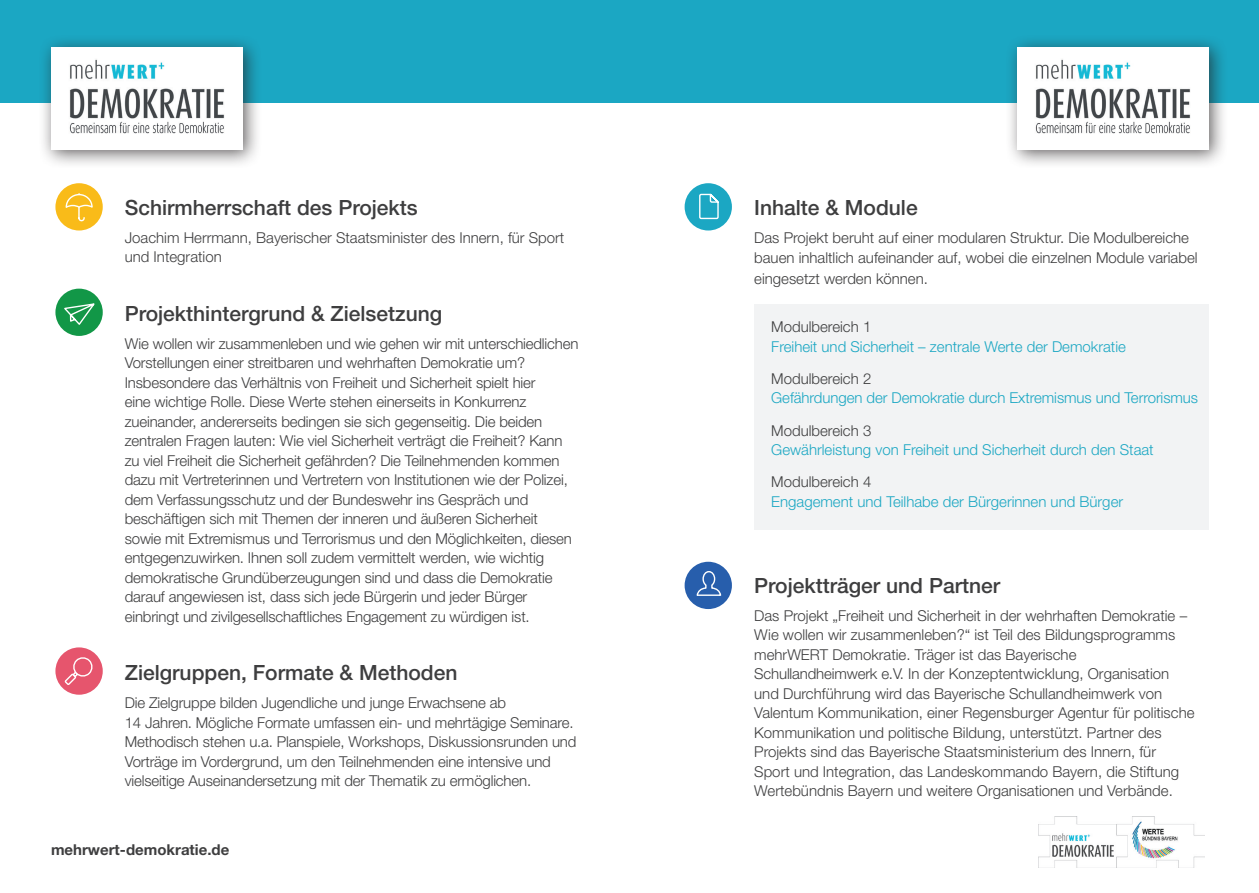
<style>
.page{position:relative;width:1259px;height:893px;background:#fff}
.page>*{position:absolute;margin:0;border:0;box-sizing:border-box;transform-origin:0 0}
.t1{font:500 21px "Helvetica Neue LT Pro";color:#3e3e3f}
.t2{font:300 15px/19.5px "Helvetica Neue LT Pro";letter-spacing:-.01em;color:#3e3e3f}
.t3{font:300 15px "Helvetica Neue LT Pro";color:#1ba7c3}
.t4{font:700 15px "Helvetica Neue LT Pro";color:#3e3e3f}
</style>
<div class="page">
<div style="left:0;top:0;width:1259px;height:102px;background:#1ba7c3"></div>
<div style="left:1005px;top:35px;width:223px;height:134px;background:#231f20;opacity:.7"></div>
<div style="left:1017px;top:47px;width:192px;height:102px;background:#fff"></div>
<img style="left:1035px;top:59px;width:156px;height:75px">
<div style="left:38px;top:35px;width:224px;height:134px;background:#231f20;opacity:.7"></div>
<div style="left:51px;top:47px;width:191px;height:102px;background:#fff"></div>
<img style="left:69px;top:59px;width:156px;height:75px">
<div style="left:754px;top:304px;width:455px;height:226px;background:#f2f3f4"></div>
<div style="left:684px;top:183px;width:48px;height:47px;background:#1ba7c3;border-radius:50%"></div>
<svg style="left:699px;top:193px;width:20px;height:27px"></svg>
<div style="left:684px;top:562px;width:48px;height:47px;background:#275eac;border-radius:50%"></div>
<svg style="left:696px;top:572px;width:26px;height:24px"></svg>
<div style="left:55px;top:183px;width:48px;height:47px;background:#f9bb19;border-radius:50%"></div>
<svg style="left:65px;top:193px;width:28px;height:29px"></svg>
<div style="left:55px;top:289px;width:48px;height:47px;background:#129747;border-radius:50%"></div>
<svg style="left:64px;top:303px;width:31px;height:22px"></svg>
<div style="left:55px;top:647px;width:48px;height:48px;background:#e6556d;border-radius:50%"></div>
<svg style="left:64px;top:657px;width:29px;height:28px"></svg>
<img style="left:1038px;top:816px;width:167px;height:51px">
<h1 class="t1" style="left:125px;top:194px;width:294px">Schirmherrschaft des Projekts</h1>
<p class="t2" style="left:125px;top:227px;width:441px">Joachim Herrmann, Bayerischer Staatsminister des Innern, für Sport und Integration</p>
<h1 class="t1" style="left:125px;top:300px;width:319px">Projekthintergrund &amp; Zielsetzung</h1>
<p class="t2" style="left:125px;top:333px;width:455px">Wie wollen wir zusammenleben und wie gehen wir mit unterschiedlichen Vorstellungen einer streitbaren und wehrhaften Demokratie um?<br>Insbesondere das Verhältnis von Freiheit und Sicherheit spielt hier<br>eine wichtige Rolle. Diese Werte stehen einerseits in Konkurrenz zueinander, andererseits bedingen sie sich gegenseitig. Die beiden zentralen Fragen lauten: Wie viel Sicherheit verträgt die Freiheit? Kann zu viel Freiheit die Sicherheit gefährden? Die Teilnehmenden kommen dazu mit Vertreterinnen und Vertretern von Institutionen wie der Polizei, dem Verfassungsschutz und der Bundeswehr ins Gespräch und beschäftigen sich mit Themen der inneren und äußeren Sicherheit<br>sowie mit Extremismus und Terrorismus und den Möglichkeiten, diesen entgegenzuwirken. Ihnen soll zudem vermittelt werden, wie wichtig demokratische Grundüberzeugungen sind und dass die Demokratie darauf angewiesen ist, dass sich jede Bürgerin und jeder Bürger einbringt und zivilgesellschaftliches Engagement zu würdigen ist.</p>
<h1 class="t1" style="left:125px;top:660px;width:334px">Zielgruppen, Formate &amp; Methoden</h1>
<p class="t2" style="left:125px;top:693px;width:453px">Die Zielgruppe bilden Jugendliche und junge Erwachsene ab<br>14 Jahren. Mögliche Formate umfassen ein- und mehrtägige Seminare.<br>Methodisch stehen u.a. Planspiele, Workshops, Diskussionsrunden und Vorträge im Vordergrund, um den Teilnehmenden eine intensive und vielseitige Auseinandersetzung mit der Thematik zu ermöglichen.</p>
<p class="t4" style="left:51px;top:840px;width:180px">mehrwert-demokratie.de</p>
<h1 class="t1" style="left:754px;top:194px;width:165px">Inhalte &amp; Module</h1>
<p class="t2" style="left:754px;top:227px;width:445px;line-height:20.2px">Das Projekt beruht auf einer modularen Struktur. Die Modulbereiche bauen inhaltlich aufeinander auf, wobei die einzelnen Module variabel eingesetzt werden können.</p>
<p class="t2" style="left:771px;top:317px;width:102px">Modulbereich 1</p>
<p class="t3" style="left:771px;top:337px;width:356px">Freiheit und Sicherheit – zentrale Werte der Demokratie</p>
<p class="t2" style="left:771px;top:368px;width:102px">Modulbereich 2</p>
<p class="t3" style="left:771px;top:389px;width:428px">Gefährdungen der Demokratie durch Extremismus und Terrorismus</p>
<p class="t2" style="left:771px;top:420px;width:102px">Modulbereich 3</p>
<p class="t3" style="left:771px;top:441px;width:384px">Gewährleistung von Freiheit und Sicherheit durch den Staat</p>
<p class="t2" style="left:771px;top:472px;width:102px">Modulbereich 4</p>
<p class="t3" style="left:771px;top:492px;width:353px">Engagement und Teilhabe der Bürgerinnen und Bürger</p>
<h1 class="t1" style="left:754px;top:573px;width:247px">Projektträger und Partner</h1>
<p class="t2" style="left:754px;top:605px;width:442px">Das Projekt „Freiheit und Sicherheit in der wehrhaften Demokratie – Wie wollen wir zusammenleben?“ ist Teil des Bildungsprogramms mehrWERT Demokratie. Träger ist das Bayerische Schullandheimwerk e.V. In der Konzeptentwicklung, Organisation und Durchführung wird das Bayerische Schullandheimwerk von Valentum Kommunikation, einer Regensburger Agentur für politische Kommunikation und politische Bildung, unterstützt. Partner des Projekts sind das Bayerische Staatsministerium des Innern, für Sport und Integration, das Landeskommando Bayern, die Stiftung Wertebündnis Bayern und weitere Organisationen und Verbände.</p>
</div>
